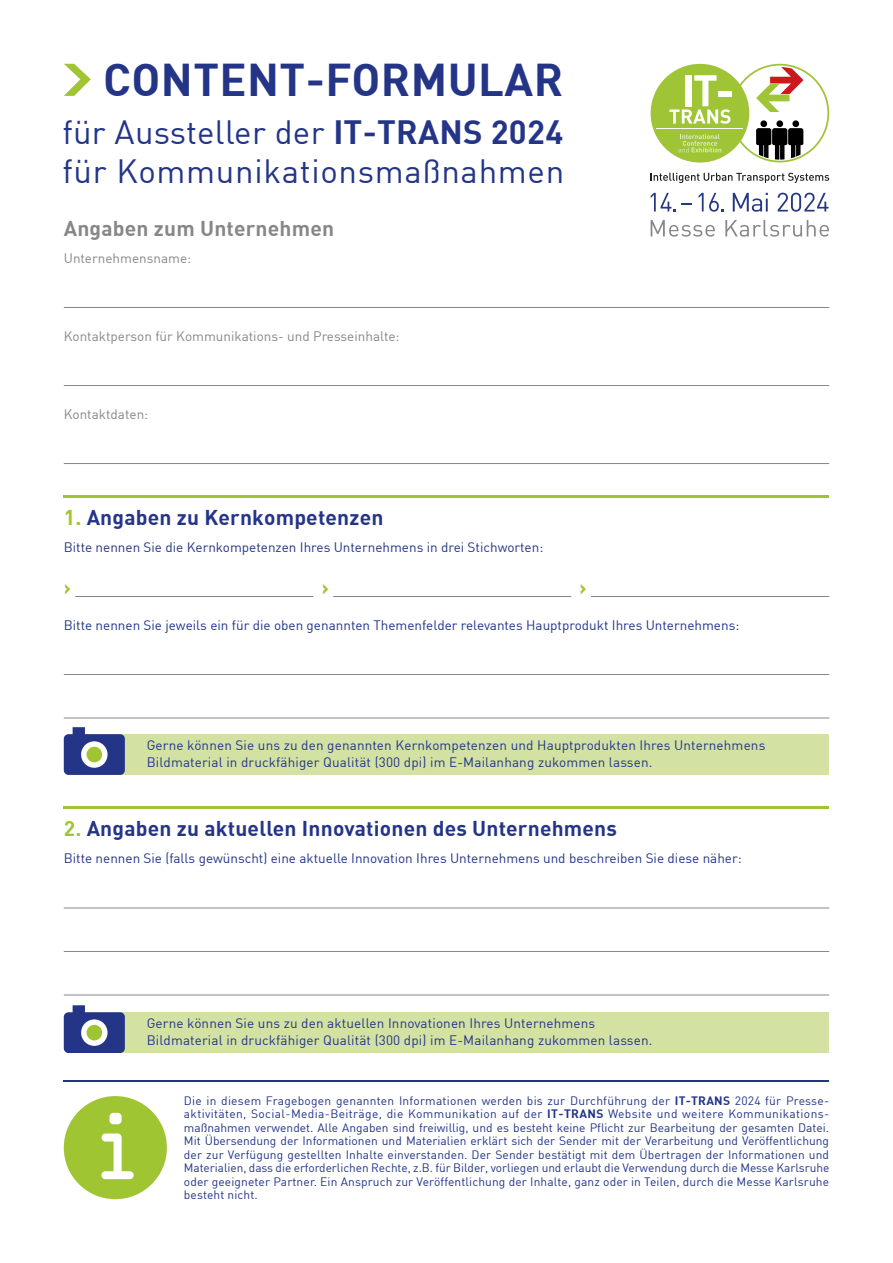
<style>
.page{position:relative;width:893px;height:1263px;background:#fff}
.page>*{position:absolute;margin:0;border:0;box-sizing:border-box;transform-origin:0 0}
.t1{font:700 45px "DIN";letter-spacing:.01em;color:#243588}
.t2{font:33px "DIN";letter-spacing:.02em;color:#243588}
.t3{font:700 21px "DIN";letter-spacing:.01em;color:#243588}
.t4{font:700 21px "DIN";letter-spacing:.01em;color:#878787}
.t5{font:700 21px "DIN";color:#a0c533}
.t6{font:13.5px "DIN";color:#243588}
.t7{font:13.5px "DIN";color:#878787}
.t8{font:12px/13.5px "DIN";letter-spacing:.01em;color:#243588;text-align:justify}
.s1{font-weight:700}
.s2{color:#a0c533}
</style>
<div class="page">
<hr style="left:64px;top:307px;width:765px;height:1px;background:#878787">
<hr style="left:64px;top:385px;width:765px;height:1px;background:#878787">
<hr style="left:64px;top:463px;width:765px;height:1px;background:#878787">
<svg style="left:64px;top:64px;width:27px;height:32px"></svg>
<div style="left:64px;top:1096px;width:103px;height:103px;background:#a0c533;border-radius:50%"></div>
<svg style="left:101px;top:1113px;width:33px;height:66px"></svg>
<hr style="left:64px;top:1081px;width:765px;height:1px;background:#243588">
<hr style="left:75px;top:596px;width:238px;height:1px;background:#878787">
<hr style="left:333px;top:596px;width:238px;height:1px;background:#878787">
<hr style="left:591px;top:596px;width:238px;height:1px;background:#878787">
<hr style="left:64px;top:674px;width:765px;height:1px;background:#878787">
<hr style="left:64px;top:718px;width:765px;height:1px;background:#878787">
<hr style="left:64px;top:908px;width:765px;height:1px;background:#878787">
<hr style="left:64px;top:951px;width:765px;height:1px;background:#878787">
<hr style="left:64px;top:995px;width:765px;height:1px;background:#878787">
<div style="left:82px;top:734px;width:747px;height:41px;background:#d3e2a3"></div>
<svg style="left:64px;top:727px;width:61px;height:48px;background:#46559a"></svg>
<svg style="left:81px;top:741px;width:27px;height:27px"></svg>
<div style="left:86px;top:747px;width:16px;height:15px;background:#a0c533;border-radius:50%"></div>
<div style="left:82px;top:1012px;width:747px;height:41px;background:#d3e2a3"></div>
<svg style="left:64px;top:1005px;width:61px;height:48px;background:#47559a"></svg>
<svg style="left:81px;top:1019px;width:27px;height:27px"></svg>
<div style="left:86px;top:1025px;width:16px;height:15px;background:#a0c533;border-radius:50%"></div>
<hr style="left:64px;top:807px;width:765px;height:2px;background:#a0c533">
<hr style="left:64px;top:495px;width:765px;height:2px;background:#a0c533">
<svg style="left:725px;top:220px;width:104px;height:17px"></svg>
<svg style="left:651px;top:220px;width:64px;height:17px"></svg>
<svg style="left:651px;top:64px;width:178px;height:99px"></svg>
<div style="left:718px;top:91px;width:13px;height:5px;background:#fff"></div>
<svg style="left:651px;top:173px;width:178px;height:10px"></svg>
<svg style="left:651px;top:193px;width:25px;height:18px"></svg>
<svg style="left:698px;top:193px;width:26px;height:19px"></svg>
<svg style="left:733px;top:193px;width:35px;height:19px"></svg>
<svg style="left:778px;top:193px;width:50px;height:19px"></svg>
<p class="t1" style="left:103px;top:50px;width:462px">CONTENT-FORMULAR</p>
<p class="t2" style="left:63px;top:111px;width:502px">für Aussteller der <span class="s1">IT-TRANS 2024</span></p>
<p class="t2" style="left:63px;top:150px;width:503px">für Kommunikationsmaßnahmen</p>
<p class="t4" style="left:64px;top:214px;width:272px">Angaben zum Unternehmen</p>
<p class="t7" style="left:64px;top:249px;width:129px">Unternehmensname:</p>
<p class="t7" style="left:64px;top:327px;width:337px">Kontaktperson für Kommunikations- und Presseinhalte:</p>
<p class="t7" style="left:64px;top:405px;width:86px">Kontaktdaten:</p>
<p class="t3" style="left:64px;top:503px;width:321px"><span class="s2">1.</span> Angaben zu Kernkompetenzen</p>
<p class="t6" style="left:64px;top:538px;width:481px">Bitte nennen Sie die Kernkompetenzen Ihres Unternehmens in drei Stichworten:</p>
<p class="t5" style="left:64px;top:574px;width:9px">&gt;</p>
<p class="t5" style="left:322px;top:574px;width:9px">&gt;</p>
<p class="t5" style="left:580px;top:574px;width:9px">&gt;</p>
<p class="t6" style="left:64px;top:616px;width:677px">Bitte nennen Sie jeweils ein für die oben genannten Themenfelder relevantes Hauptprodukt Ihres Unternehmens:</p>
<p class="t6" style="left:147px;top:737px;width:620px">Gerne können Sie uns zu den genannten Kernkompetenzen und Hauptprodukten Ihres Unternehmens</p>
<p class="t6" style="left:147px;top:754px;width:507px">Bildmaterial in druckfähiger Qualität (300 dpi) im E-Mailanhang zukommen lassen.</p>
<p class="t3" style="left:64px;top:815px;width:555px"><span class="s2">2.</span> Angaben zu aktuellen Innovationen des Unternehmens</p>
<p class="t6" style="left:64px;top:850px;width:679px">Bitte nennen Sie (falls gewünscht) eine aktuelle Innovation Ihres Unternehmens und beschreiben Sie diese näher:</p>
<p class="t6" style="left:147px;top:1015px;width:450px">Gerne können Sie uns zu den aktuellen Innovationen Ihres Unternehmens</p>
<p class="t6" style="left:147px;top:1031px;width:507px">Bildmaterial in druckfähiger Qualität (300 dpi) im E-Mailanhang zukommen lassen.</p>
<p class="t8" style="left:184px;top:1093px;width:647px">Die in diesem Fragebogen genannten Informationen werden bis zur Durchführung der <span class="s1">IT-TRANS</span> 2024 für Presse&shy;aktivitäten, Social-Media-Beiträge, die Kommunikation auf der <span class="s1">IT-TRANS</span> Website und weitere Kommunikations&shy;maßnahmen verwendet. Alle Angaben sind freiwillig, und es besteht keine Pflicht zur Bearbeitung der gesamten Datei.<br>Mit Übersendung der Informationen und Materialien erklärt sich der Sender mit der Verarbeitung und Veröffentlichung der zur Verfügung gestellten Inhalte einverstanden. Der Sender bestätigt mit dem Übertragen der Informationen und Materialien, dass die erforderlichen Rechte, z.B. für Bilder, vorliegen und erlaubt die Verwendung durch die Messe Karlsruhe oder geeigneter Partner. Ein Anspruch zur Veröffentlichung der Inhalte, ganz oder in Teilen, durch die Messe Karlsruhe besteht nicht.</p>
</div>
